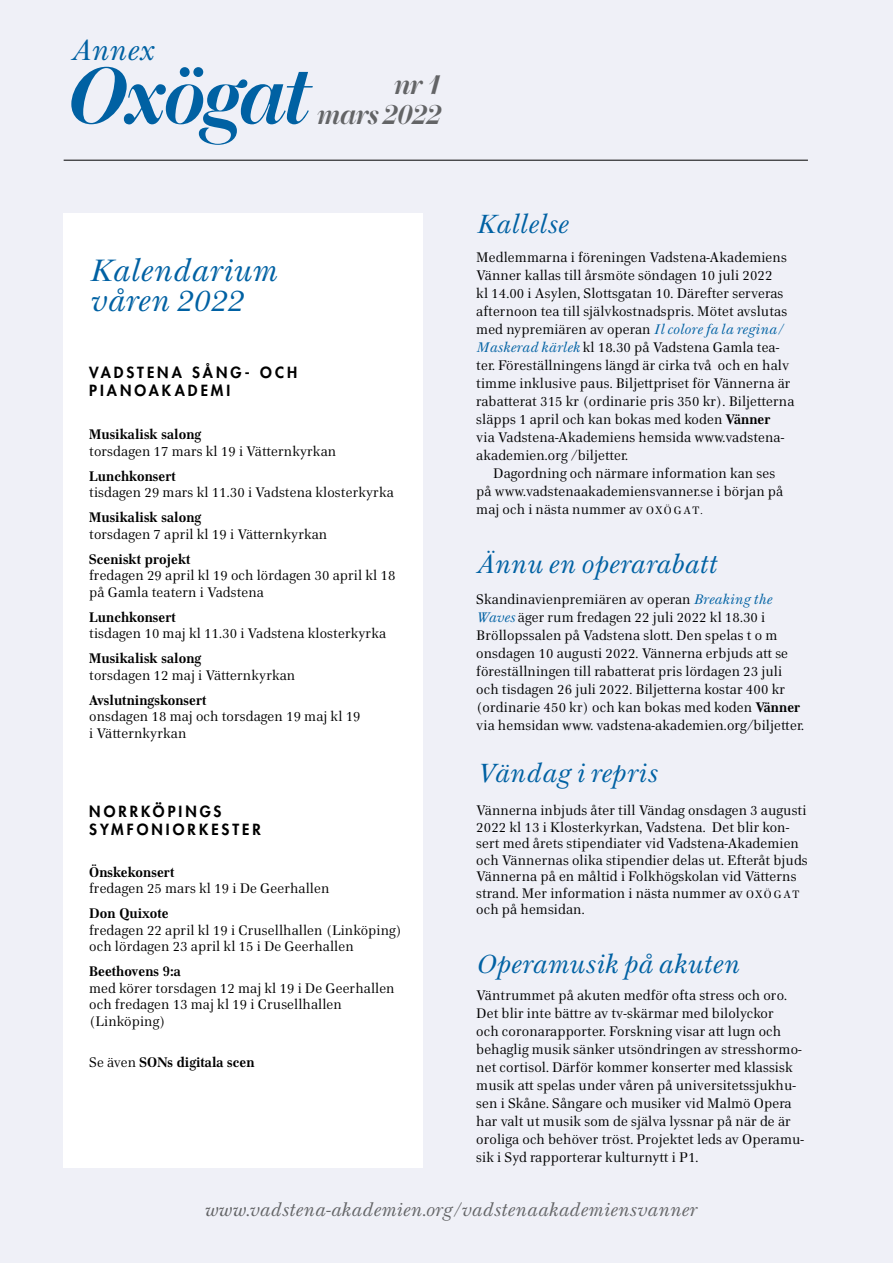
<style>
.page{position:relative;width:893px;height:1263px;background:#eff0f7}
.page>*{position:absolute;margin:0;border:0;box-sizing:border-box;transform-origin:0 0}
.t1{font:italic 30px/30px "Home Text";letter-spacing:-.005em;color:#0061a3}
.t2{font:italic 28.05px "Home Text";letter-spacing:-.005em;color:#0061a3}
.t3{font:italic 700 27px/30px "Home Display";letter-spacing:-.01em;color:#636466;text-align:right}
.t4{font:italic 25.5px "Home Text";letter-spacing:.005em;color:#0061a3}
.t5{font:italic 18px "Home Text";letter-spacing:.01em;color:#636466}
.t6{font:800 15px/18px "Futura Std";letter-spacing:.2em;color:#000}
.t7{font:13.5px/18px "Home Text";letter-spacing:.01em;color:#000}
.t8{font:700 13.5px "Home Text";letter-spacing:.01em;color:#000}
.s1{font-weight:400}
.s2{font-style:italic;color:#0061a3}
.s3{font-weight:700}
.s4{font-size:10.5px}
</style>
<div class="page">
<div style="left:64px;top:213px;width:359px;height:955px;background:#fff"></div>
<svg style="left:71px;top:67px;width:242px;height:78px"></svg>
<hr style="left:64px;top:160px;width:744px;height:1px;background:#000">
<h2 class="t2" style="left:71px;top:32px;width:84px">Annex</h2>
<h3 class="t3" style="left:316px;top:69px;width:127px">nr 1<br>mars 2022</h3>
<h1 class="t1" style="left:89px;top:256px;width:189px">Kalendarium våren 2022</h1>
<p class="t6" style="left:89px;top:364px;width:209px">VADSTENA SÅNG- OCH<br>PIANOAKADEMI</p>
<p class="t8" style="left:89px;top:426px;width:114px">Musikalisk salong</p>
<p class="t7" style="left:89px;top:442px;width:248px">torsdagen 17 mars kl 19 i Vätternkyrkan</p>
<p class="t8" style="left:89px;top:467px;width:88px">Lunchkonsert</p>
<p class="t7" style="left:89px;top:484px;width:306px">tisdagen 29 mars kl 11.30 i Vadstena klosterkyrka</p>
<p class="t8" style="left:89px;top:509px;width:114px">Musikalisk salong</p>
<p class="t7" style="left:89px;top:525px;width:240px">torsdagen 7 april kl 19 i Vätternkyrkan</p>
<p class="t8" style="left:89px;top:550px;width:103px">Sceniskt projekt</p>
<p class="t7" style="left:89px;top:567px;width:308px;line-height:16.5px">fredagen 29 april kl 19 och lördagen 30 april kl 18 på Gamla teatern i Vadstena</p>
<p class="t8" style="left:89px;top:608px;width:88px">Lunchkonsert</p>
<p class="t7" style="left:89px;top:625px;width:298px">tisdagen 10 maj kl 11.30 i Vadstena klosterkyrka</p>
<p class="t8" style="left:89px;top:650px;width:114px">Musikalisk salong</p>
<p class="t7" style="left:89px;top:666px;width:208px">torsdagen 12 maj i Vätternkyrkan</p>
<p class="t8" style="left:89px;top:691px;width:119px">Avslutningskonsert</p>
<p class="t7" style="left:89px;top:708px;width:273px;line-height:16.5px">onsdagen 18 maj och torsdagen 19 maj kl 19 i Vätternkyrkan</p>
<p class="t6" style="left:89px;top:803px;width:173px">NORRKÖPINGS<br>SYMFONIORKESTER</p>
<p class="t8" style="left:89px;top:863px;width:87px">Önskekonsert</p>
<p class="t7" style="left:89px;top:880px;width:242px">fredagen 25 mars kl 19 i De Geerhallen</p>
<p class="t8" style="left:89px;top:905px;width:81px">Don Quixote</p>
<p class="t7" style="left:89px;top:922px;width:314px;line-height:16.5px">fredagen 22 april kl 19 i Crusellhallen (Linköping) och lördagen 23 april kl 15 i De Geerhallen</p>
<p class="t8" style="left:89px;top:963px;width:93px">Beethovens 9:a</p>
<p class="t7" style="left:89px;top:980px;width:307px;line-height:16.5px">med körer torsdagen 12 maj kl 19 i De Geerhallen och fredagen 13 maj kl 19 i Crusellhallen (Linköping)</p>
<p class="t8" style="left:89px;top:1054px;width:167px"><span class="s1">Se även</span> SONs digitala scen</p>
<h3 class="t4" style="left:476px;top:208px;width:93px">Kallelse</h3>
<p class="t7" style="left:476px;top:248px;width:320px">Medlemmarna i föreningen Vadstena-Akademiens Vänner kallas till årsmöte söndagen 10 juli 2022<br>kl 14.00 i Asylen, Slottsgatan 10. Därefter serveras afternoon tea till självkostnadspris. Mötet avslutas med nypremiären av operan <span class="s2">Il colore fa la regina/ Maskerad kärlek</span> kl 18.30 på Vadstena Gamla tea&shy;ter. Föreställningens längd är cirka två och en halv timme inklusive paus. Biljettpriset för Vännerna är rabatterat 315 kr (ordinarie pris 350 kr). Biljetterna släpps 1 april och kan bokas med koden <span class="s3">Vänner<br></span>via Vadstena-Akademiens hemsida www.vadstena&shy;akademien.org /biljetter.</p>
<p class="t7" style="left:476px;top:464px;width:308px;text-indent:17px">Dagordning och närmare information kan ses på www.vadstenaakademiensvanner.se i början på maj och i nästa nummer av <span class="s4">OXÖ G AT.</span></p>
<h3 class="t4" style="left:476px;top:548px;width:241px">Ännu en operarabatt</h3>
<p class="t7" style="left:476px;top:590px;width:329px">Skandinavienpremiären av operan <span class="s2">Breaking the Waves</span> äger rum fredagen 22 juli 2022 kl 18.30 i Bröllopssalen på Vadstena slott. Den spelas t o m onsdagen 10 augusti 2022. Vännerna erbjuds att se föreställningen till rabatterat pris lördagen 23 juli och tisdagen 26 juli 2022. Biljetterna kostar 400 kr (ordinarie 450 kr) och kan bokas med koden <span class="s3">Vänner </span>via hemsidan www. vadstena-akademien.org/biljetter.</p>
<h3 class="t4" style="left:476px;top:757px;width:182px">Vändag i repris</h3>
<p class="t7" style="left:476px;top:802px;width:333px;line-height:16.5px">Vännerna inbjuds åter till Vändag onsdagen 3 augusti 2022 kl 13 i Klosterkyrkan, Vadstena. Det blir kon&shy;sert med årets stipendiater vid Vadstena-Akademien och Vännernas olika stipendier delas ut. Efteråt bjuds Vännerna på en måltid i Folkhögskolan vid Vätterns strand. Mer information i nästa nummer av <span class="s4">OXÖ G AT </span>och på hemsidan.</p>
<h3 class="t4" style="left:476px;top:948px;width:264px">Operamusik på akuten</h3>
<p class="t7" style="left:476px;top:986px;width:329px">Väntrummet på akuten medför ofta stress och oro.<br>Det blir inte bättre av tv-skärmar med bilolyckor<br>och coronarapporter. Forskning visar att lugn och behaglig musik sänker utsöndringen av stresshormo&shy;net cortisol. Därför kommer konserter med klassisk musik att spelas under våren på universitetssjukhu&shy;sen i Skåne. Sångare och musiker vid Malmö Opera har valt ut musik som de själva lyssnar på när de är oroliga och behöver tröst. Projektet leds av Operamu&shy;sik i Syd rapporterar kulturnytt i P1.</p>
<h3 class="t5" style="left:198px;top:1198px;width:494px">www.vadstena-akademien.org/vadstenaakademiensvanner</h3>
<h3 class="t5" style="left:204px;top:1198px;width:494px">www.vadstena-akademien.org/vadstenaakademiensvanner</h3>
</div>
